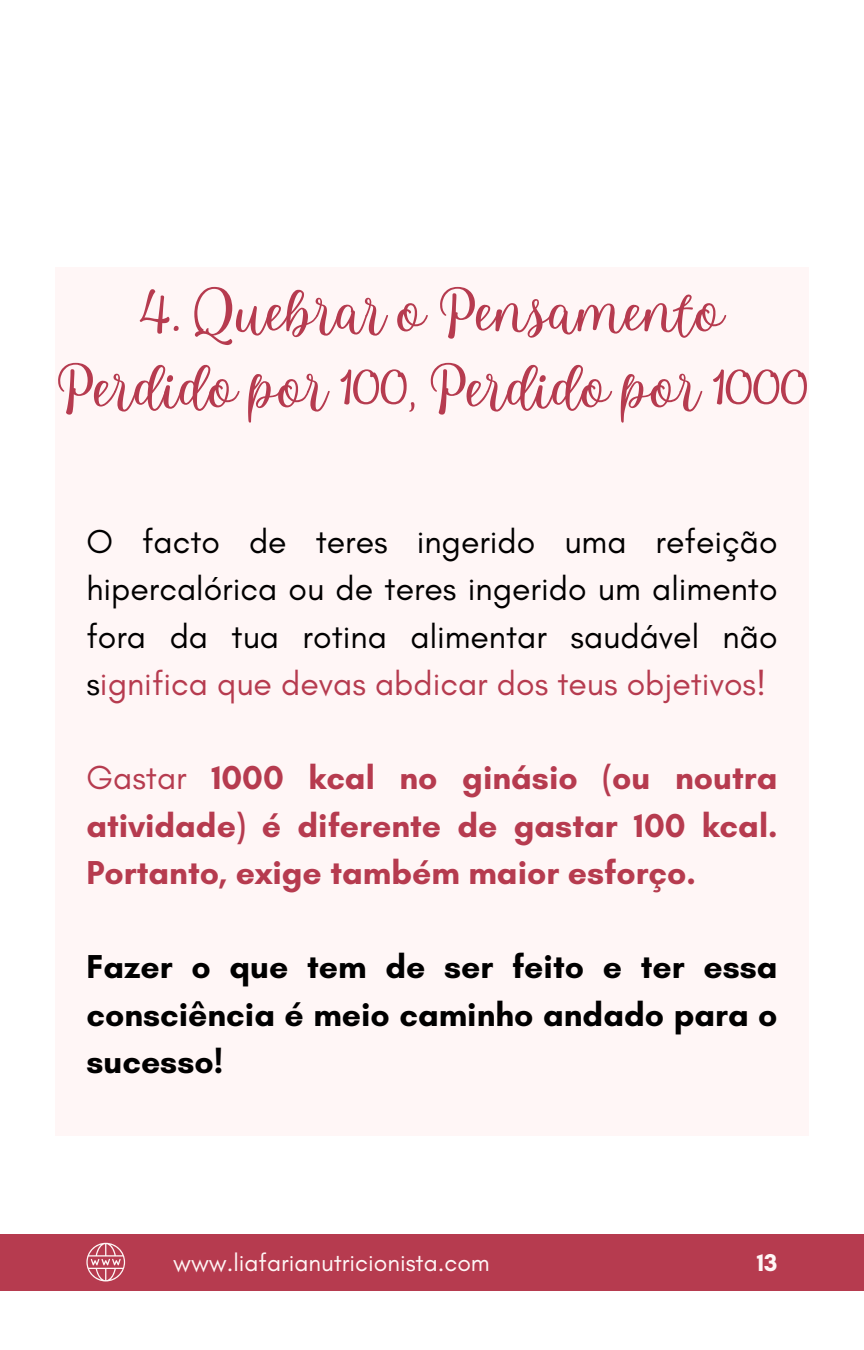
<style>
.page{position:relative;width:864px;height:1350px;background:#fff}
.page>*{position:absolute;margin:0;border:0;box-sizing:border-box;transform-origin:0 0}
.t1{font:78.75px/76px "Howell Script";color:#b63b4f;text-align:center}
.t2{font:33.75px/47.2px "Glacial Indifference";color:#000;text-align:justify}
.t3{font:700 33.75px/47.2px "Glacial Indifference";color:#b63b4f;text-align:justify}
.t4{font:700 33.75px/47.2px "Glacial Indifference";color:#000;text-align:justify}
.t5{font:24.75px "Glacial Indifference";color:#fff6f6}
.t6{font:700 24.75px "Glacial Indifference";color:#fff6f6}
.s1{color:#b63b4f}
.s2{font-weight:400}
</style>
<div class="page">
<div style="left:55px;top:267px;width:754px;height:869px;background:#fff6f6"></div>
<div style="left:0;top:1234px;width:864px;height:56px;background:#b63b4f"></div>
<svg style="left:86px;top:1243px;width:39px;height:38px"></svg>
<h1 class="t1" style="left:56px;top:276px;width:753px">4. Quebraro Pensamento<br>Perdidopor 100, Perdidopor 1000</h1>
<h3 class="t2" style="left:86px;top:518px;width:693px">O facto de teres ingerido uma refeição hipercalórica ou de teres ingerido um alimento fora da tua rotina alimentar saudável não s<span class="s1">ignifica que devas abdicar dos teus objetivos!</span></h3>
<h3 class="t3" style="left:86px;top:754px;width:693px"><span class="s2">Gastar</span> 1000 kcal no ginásio (ou noutra atividade) é diferente de gastar 100 kcal.<br>Portanto, exige também maior esforço.</h3>
<h2 class="t4" style="left:86px;top:943px;width:693px">Fazer o que tem de ser feito e ter essa consciência é meio caminho andado para o sucesso!</h2>
<p class="t5" style="left:173px;top:1247px;width:318px">www.liafarianutricionista.com</p>
<p class="t6" style="left:757px;top:1247px;width:22px">13</p>
</div>
